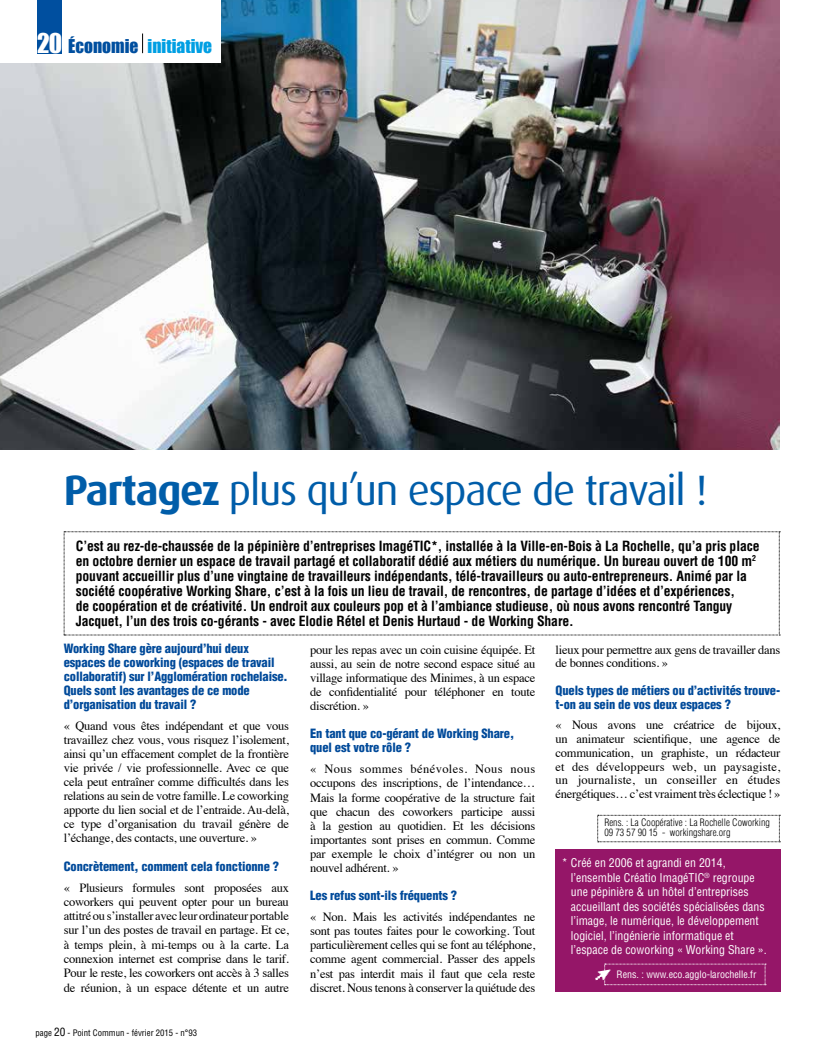
<style>
.page{position:relative;width:815px;height:1063px;background:#fff}
.page>*{position:absolute;margin:0;border:0;box-sizing:border-box;transform-origin:0 0}
.t1{font:42.5px "Dax";letter-spacing:-.03em;color:#005da9}
.t2{font:25px "Impact";color:#fff}
.t3{font:17.5px "Impact";color:#009fe3}
.t4{font:700 condensed 13.75px/15px "Helvetica LT Std";letter-spacing:-.01em;color:#000}
.t5{font:12.5px/14.1px "Times";letter-spacing:-.02em;color:#000;text-align:justify}
.t6{font:900 condensed 12.5px/14px "Helvetica LT Std";letter-spacing:-.01em;color:#004a9a}
.t7{font:condensed 11.88px/14.5px "Helvetica LT Std";color:#fff}
.t8{font:300 condensed 10px/10px "Helvetica LT Std";color:#000}
.t9{font:condensed 10px "Helvetica LT Std";color:#fff}
.t10{font:condensed 8.75px "Helvetica LT Std";color:#000}
.s1{color:#004f9f}
.s2{font-weight:700}
.s3{font-size:11.25px}
</style>
<div class="page">
<img style="left:0;top:0;width:780px;height:449px">
<div style="left:0;top:0;width:220px;height:63px;background:#fff"></div>
<svg style="left:142px;top:34px;width:1px;height:19px"></svg>
<svg style="left:64px;top:531px;width:716px;height:105px"></svg>
<div style="left:555px;top:850px;width:226px;height:142px;background:#951668"></div>
<div style="left:37px;top:0;width:25px;height:53px;background:#004f9f"></div>
<svg style="left:597px;top:815px;width:183px;height:28px"></svg>
<svg style="left:595px;top:964px;width:171px;height:21px"></svg>
<h2 class="t2" style="left:37px;top:24px;width:26px">20</h2>
<h3 class="t3" style="left:68px;top:33px;width:145px"><span class="s1">ÉCONOMIE</span> INITIATIVE</h3>
<h1 class="t1" style="left:64px;top:467px;width:645px"><span class="s2">Partagez</span> plus qu’un espace de travail !</h1>
<p class="t4" style="left:76px;top:538px;width:685px">C’est au rez-de-chaussée de la pépinière d’entreprises ImagéTIC*, installée à la Ville-en-Bois à La Rochelle, qu’a pris place en octobre dernier un espace de travail partagé et collaboratif dédié aux métiers du numérique. Un bureau ouvert de 100 m<sup>2 </sup>pouvant accueillir plus d’une vingtaine de travailleurs indépendants, télé-travailleurs ou auto-entrepreneurs. Animé par la société coopérative Working Share, c’est à la fois un lieu de travail, de rencontres, de partage d’idées et d’expériences,<br>de coopération et de créativité. Un endroit aux couleurs pop et à l’ambiance studieuse, où nous avons rencontré Tanguy Jacquet, l’un des trois co-gérants - avec Elodie Rétel et Denis Hurtaud - de Working Share.</p>
<p class="t6" style="left:64px;top:642px;width:225px">Working Share gère aujourd’hui deux espaces de coworking (espaces de travail collaboratif) sur l’Agglomération rochelaise.<br>Quels sont les avantages de ce mode d’organisation du travail ?</p>
<p class="t5" style="left:64px;top:718px;width:227px">« Quand vous êtes indépendant et que vous travaillez chez vous, vous risquez l’isolement, ainsi qu’un effacement complet de la frontière vie privée / vie professionnelle. Avec ce que cela peut entraîner comme difficultés dans les relations au sein de votre famille. Le coworking apporte du lien social et de l’entraide. Au-delà, ce type d’organisation du travail génère de l’échange, des contacts, une ouverture. »</p>
<p class="t6" style="left:64px;top:859px;width:217px">Concrètement, comment cela fonctionne ?</p>
<p class="t5" style="left:64px;top:879px;width:227px">« Plusieurs formules sont proposées aux coworkers qui peuvent opter pour un bureau attitré ou s’installer avec leur ordinateur portable sur l’un des postes de travail en partage. Et ce, à temps plein, à mi-temps ou à la carte. La connexion internet est comprise dans le tarif.<br>Pour le reste, les coworkers ont accès à 3 salles de réunion, à un espace détente et un autre</p>
<p class="t10" style="left:35px;top:1027px;width:163px">page <span class="s3">20</span> - Point Commun - février 2015 - n°93</p>
<p class="t5" style="left:310px;top:641px;width:227px">pour les repas avec un coin cuisine équipée. Et aussi, au sein de notre second espace situé au village informatique des Minimes, à un espace de confidentialité pour téléphoner en toute discrétion. »</p>
<p class="t6" style="left:310px;top:727px;width:206px">En tant que co-gérant de Working Share, quel est votre rôle ?</p>
<p class="t5" style="left:310px;top:761px;width:227px">« Nous sommes bénévoles. Nous nous occupons des inscriptions, de l’intendance… Mais la forme coopérative de la structure fait que chacun des coworkers participe aussi à la gestion au quotidien. Et les décisions importantes sont prises en commun. Comme par exemple le choix d’intégrer ou non un nouvel adhérent. »</p>
<p class="t6" style="left:310px;top:889px;width:149px">Les refus sont-ils fréquents ?</p>
<p class="t5" style="left:310px;top:909px;width:227px">« Non. Mais les activités indépendantes ne sont pas toutes faites pour le coworking. Tout particulièrement celles qui se font au téléphone, comme agent commercial. Passer des appels n’est pas interdit mais il faut que cela reste discret. Nous tenons à conserver la quiétude des</p>
<p class="t5" style="left:556px;top:642px;width:226px;line-height:13.8px">lieux pour permettre aux gens de travailler dans de bonnes conditions. »</p>
<p class="t6" style="left:556px;top:683px;width:226px">Quels types de métiers ou d’activités trouve&shy;t-on au sein de vos deux espaces ?</p>
<p class="t5" style="left:556px;top:717px;width:226px;line-height:13.8px">« Nous avons une créatrice de bijoux, un animateur scientifique, une agence de communication, un graphiste, un rédacteur et des développeurs web, un paysagiste, un journaliste, un conseiller en études énergétiques… c’est vraiment très éclectique ! »</p>
<p class="t8" style="left:604px;top:818px;width:167px">Rens. : La Coopérative : La Rochelle Coworking<br>09 73 57 90 15 - workingshare.org</p>
<p class="t7" style="left:571px;top:856px;width:197px;text-indent:-9px">* Créé en 2006 et agrandi en 2014, l’ensemble Créatio ImagéTIC<sup>®</sup> regroupe une pépinière &amp; un hôtel d’entreprises accueillant des sociétés spécialisées dans l’image, le numérique, le développement logiciel, l’ingénierie informatique et l’espace de coworking « Working Share ».</p>
<p class="t9" style="left:617px;top:968px;width:141px">Rens. : www.eco.agglo-larochelle.fr</p>
</div>
